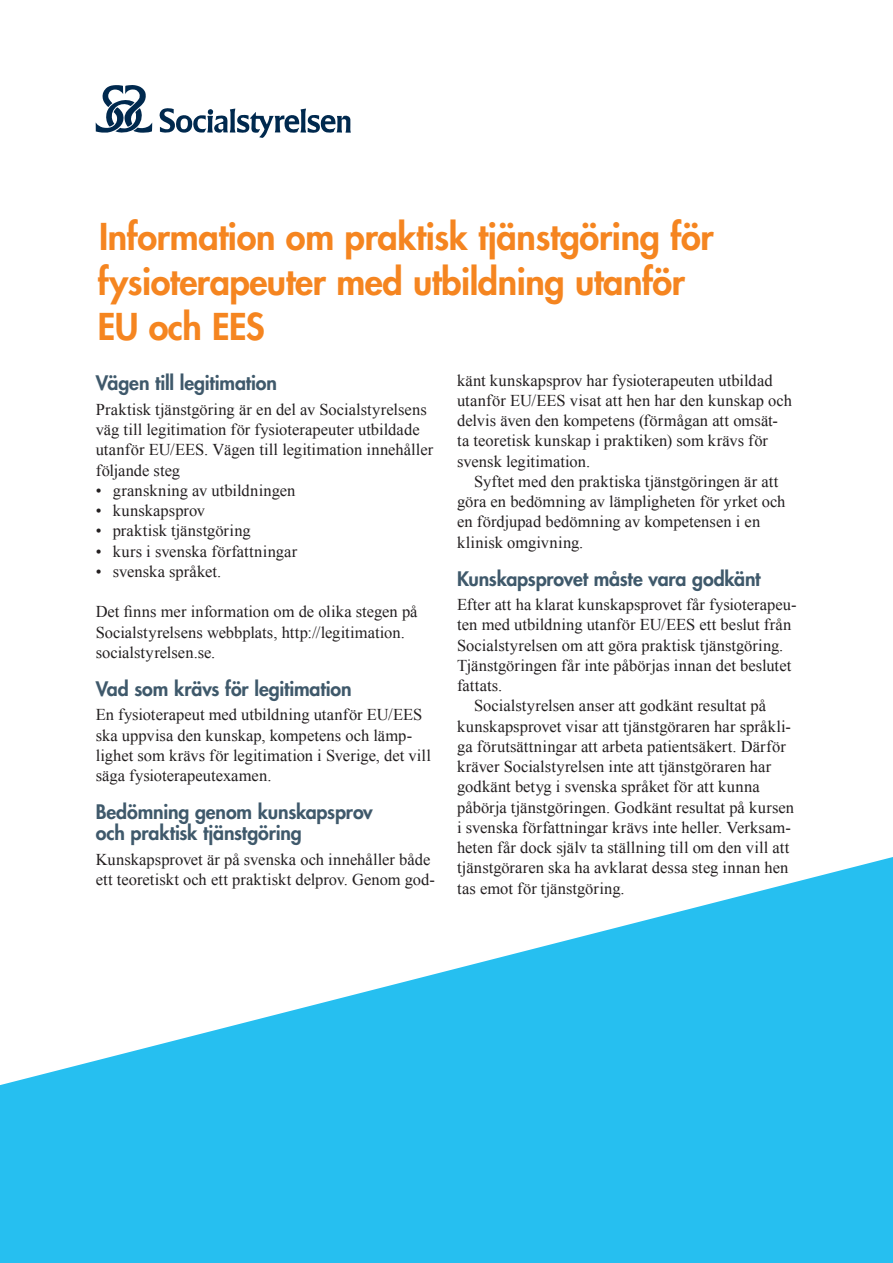
<style>
.page{position:relative;width:893px;height:1263px;background:#fff}
.page>*{position:absolute;margin:0;border:0;box-sizing:border-box;transform-origin:0 0}
.t1{font:800 36px/45px "Futura Std";letter-spacing:-.015em;color:#f58520}
.t2{font:800 19.5px/21px "Futura Std";letter-spacing:-.01em;color:#3f596b}
.t3{font:16.5px/20.2px "Times New Roman";letter-spacing:.005em;color:#231f20}
</style>
<div class="page">
<svg style="left:96px;top:85px;width:56px;height:48px"></svg>
<svg style="left:159px;top:108px;width:192px;height:30px"></svg>
<svg style="left:0;top:857px;width:893px;height:406px;fill:#26bff0"></svg>
<h1 class="t1" style="left:98px;top:214px;width:617px">Information om praktisk tjänstgöring för fysioterapeuter med utbildning utanför<br>EU och EES</h1>
<p class="t2" style="left:96px;top:373px;width:183px">Vägen till legitimation</p>
<p class="t3" style="left:96px;top:399px;width:339px">Praktisk tjänstgöring är en del av Socialstyrelsens väg till legitimation för fysioterapeuter utbildade utanför EU/EES. Vägen till legitimation innehåller följande steg</p>
<p class="t3" style="left:96px;top:480px;width:201px">• granskning av utbildningen</p>
<p class="t3" style="left:96px;top:500px;width:111px">• kunskapsprov</p>
<p class="t3" style="left:96px;top:520px;width:157px">• praktisk tjänstgöring</p>
<p class="t3" style="left:96px;top:541px;width:203px">• kurs i svenska författningar</p>
<p class="t3" style="left:96px;top:561px;width:127px">• svenska språket.</p>
<p class="t3" style="left:96px;top:601px;width:323px">Det finns mer information om de olika stegen på<br>Socialstyrelsens webbplats, http://legitimation. socialstyrelsen.se.</p>
<p class="t2" style="left:96px;top:678px;width:257px">Vad som krävs för legitimation</p>
<p class="t3" style="left:96px;top:704px;width:337px">En fysioterapeut med utbildning utanför EU/EES ska uppvisa den kunskap, kompetens och lämp&shy;lighet som krävs för legitimation i Sverige, det vill säga fysioterapeutexamen.</p>
<p class="t2" style="left:96px;top:801px;width:279px">Bedömning genom kunskapsprov och praktisk tjänstgöring</p>
<p class="t3" style="left:96px;top:849px;width:341px">Kunskapsprovet är på svenska och innehåller både ett teoretiskt och ett praktiskt delprov. Genom god-</p>
<p class="t3" style="left:457px;top:370px;width:336px">känt kunskapsprov har fysioterapeuten utbildad utanför EU/EES visat att hen har den kunskap och delvis även den kompetens (förmågan att omsät&shy;ta teoretisk kunskap i praktiken) som krävs för svensk legitimation.</p>
<p class="t3" style="left:457px;top:471px;width:330px;text-indent:17px">Syftet med den praktiska tjänstgöringen är att göra en bedömning av lämpligheten för yrket och en fördjupad bedömning av kompetensen i en klinisk omgivning.</p>
<p class="t2" style="left:457px;top:568px;width:305px">Kunskapsprovet måste vara godkänt</p>
<p class="t3" style="left:457px;top:594px;width:341px">Efter att ha klarat kunskapsprovet får fysioterapeu-</p>
<p class="t3" style="left:457px;top:614px;width:336px">ten med utbildning utanför EU/EES ett beslut från</p>
<p class="t3" style="left:457px;top:635px;width:328px">Socialstyrelsen om att göra praktisk tjänstgöring.</p>
<p class="t3" style="left:457px;top:655px;width:336px">Tjänstgöringen får inte påbörjas innan det beslutet</p>
<p class="t3" style="left:457px;top:675px;width:47px">fattats.</p>
<p class="t3" style="left:474px;top:695px;width:293px">Socialstyrelsen anser att godkänt resultat på</p>
<p class="t3" style="left:457px;top:716px;width:335px">kunskapsprovet visar att tjänstgöraren har språkli-</p>
<p class="t3" style="left:457px;top:736px;width:330px">ga förutsättningar att arbeta patientsäkert. Därför</p>
<p class="t3" style="left:457px;top:756px;width:316px">kräver Socialstyrelsen inte att tjänstgöraren har</p>
<p class="t3" style="left:457px;top:776px;width:304px">godkänt betyg i svenska språket för att kunna</p>
<p class="t3" style="left:457px;top:797px;width:339px">påbörja tjänstgöringen. Godkänt resultat på kursen</p>
<p class="t3" style="left:457px;top:817px;width:335px">i svenska författningar krävs inte heller. Verksam-</p>
<p class="t3" style="left:457px;top:837px;width:334px">heten får dock själv ta ställning till om den vill att</p>
<p class="t3" style="left:457px;top:857px;width:333px">tjänstgöraren ska ha avklarat dessa steg innan hen</p>
<p class="t3" style="left:457px;top:878px;width:169px">tas emot för tjänstgöring.</p>
</div>
